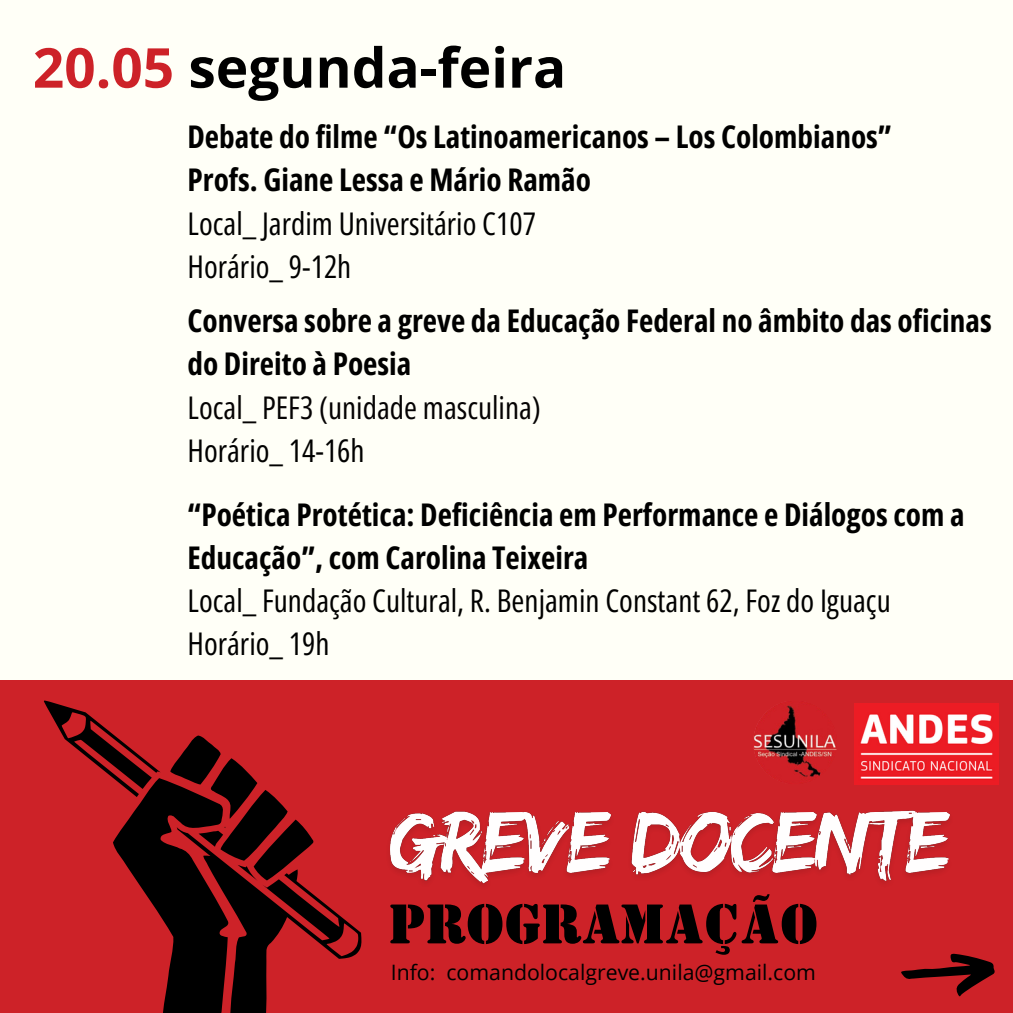
<style>
.page{position:relative;width:1013px;height:1013px;background:#fff}
.page>*{position:absolute;margin:0;border:0;box-sizing:border-box;transform-origin:0 0}
.t1{font:700 55px "Open Sans";color:#000}
.t2{font:55px "Stencil BT";color:#000}
.t3{font:700 31.25px/43.1px "Open Sans Condensed";color:#000}
.t4{font:21.25px "Open Sans";color:#000}
.s1{color:#cd2228}
.s2{font-weight:400}
.s3{font-weight:400;color:#050303}
</style>
<div class="page">
<div style="left:0;top:0;width:1012px;height:1012px;background:#cd2228"></div>
<div style="left:0;top:0;width:1012px;height:679px;background:#fffff7"></div>
<svg style="left:44px;top:700px;width:318px;height:312px"></svg>
<svg style="left:901px;top:953px;width:93px;height:43px"></svg>
<img style="left:753px;top:700px;width:84px;height:84px;border-radius:50%">
<img style="left:854px;top:704px;width:144px;height:80px">
<img style="left:390px;top:810px;width:561px;height:75px">
<h3 class="t1" style="left:33px;top:29px;width:535px"><span class="s1">20.05</span> segunda-feira</h3>
<h4 class="t3" style="left:187px;top:115px;width:705px">Debate do filme “Os Latinoamericanos – Los Colombianos” Profs. Giane Lessa e Mário Ramão<br><span class="s2">Local_ Jardim Universitário C107<br>Horário_ 9-12h</span></h4>
<h2 class="t3" style="left:187px;top:298px;width:805px">Conversa sobre a greve da Educação Federal no âmbito das oficinas do Direito à Poesia<br><span class="s3">Local_ PEF3 (unidade masculina)<br></span><span class="s2">Horário_ 14-16h</span></h2>
<h4 class="t3" style="left:187px;top:492px;width:778px">“Poética Protética: Deficiência em Performance e Diálogos com a Educação”, com Carolina Teixeira<br><span class="s2">Local_ Fundação Cultural, R. Benjamin Constant 62, Foz do Iguaçu Horário_ 19h</span></h4>
<p class="t2" style="left:389px;top:890px;width:431px">PROGRAMAÇÃO</p>
<p class="t4" style="left:391px;top:957px;width:427px">Info: comandolocalgreve.unila@gmail.com</p>
</div>
